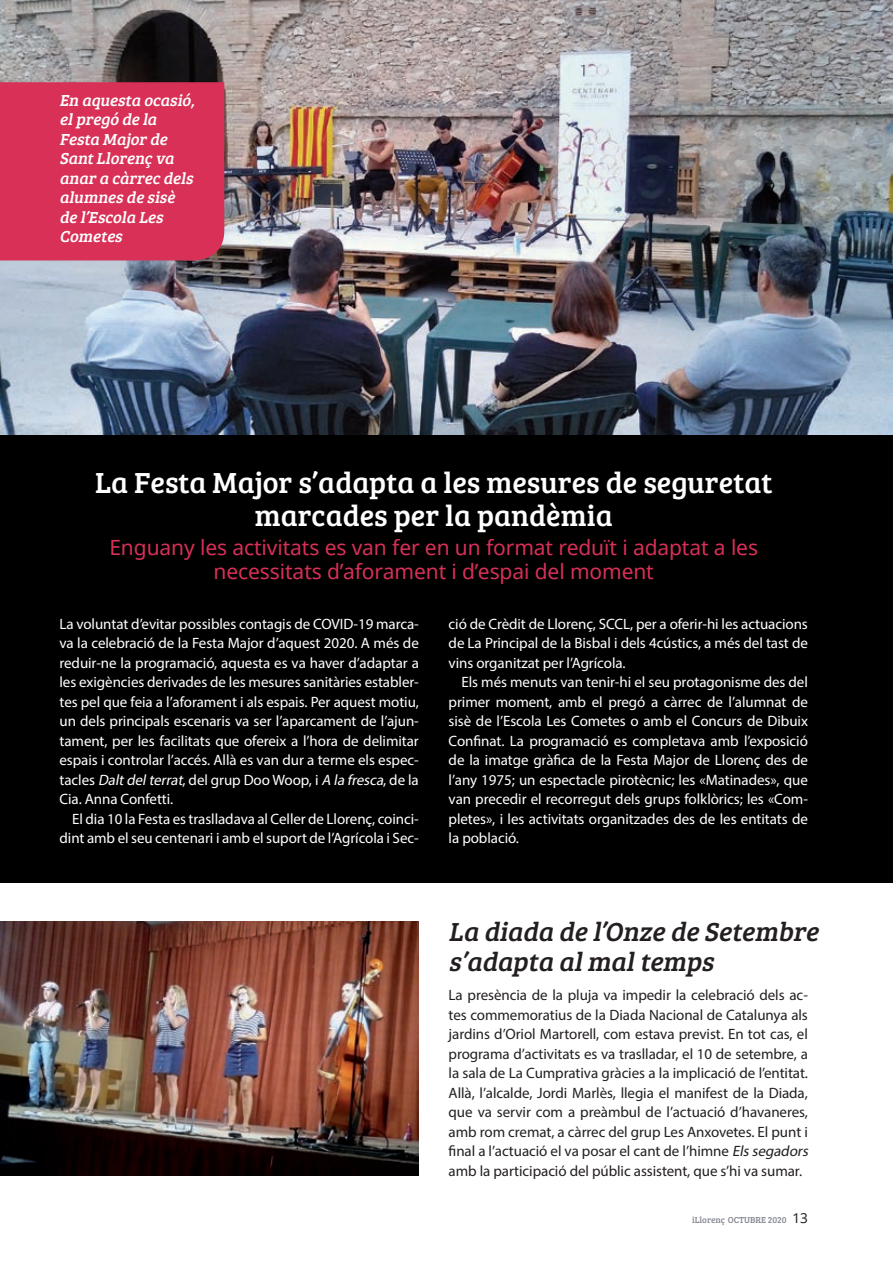
<style>
.page{position:relative;width:893px;height:1263px;background:#fff}
.page>*{position:absolute;margin:0;border:0;box-sizing:border-box;transform-origin:0 0}
.Subtítol{font:30px/33px "Bree Serif";color:#fff;text-align:center}
.Subtítol-2{font:italic 27px/30px "Bree Serif";color:#231f20}
.t1{font:21px/24px "Noto Sans";letter-spacing:-.005em;color:#d83056;text-align:center}
.Subtítol-3{font:italic 16.5px/19.5px "Bree Serif";color:#fff}
.t2{font:15px/19.5px "Myriad Pro";letter-spacing:-.005em;color:#fff;text-align:justify}
.t3{font:15px/19.5px "Myriad Pro";letter-spacing:-.005em;color:#231f20}
.t4{font:9px "Bree Serif";color:#868894}
.s1{font-style:italic}
.s2{font-family:"Noto Sans";font-size:13.5px;color:#231f20}
</style>
<div class="page">
<div style="left:0;top:434px;width:893px;height:449px;background:#000"></div>
<img style="left:0;top:0;width:893px;height:434px">
<img style="left:0;top:922px;width:419px;height:253px">
<div style="left:0;top:82px;width:224px;height:178px;background:#d83056"></div>
<p class="Subtítol-3" style="left:60px;top:90px;width:141px">En aquesta ocasió, elpregó de la<br>Festa Major de<br>SantLlorenç va anar a càrrec dels alumnes de sisè de l’Escola Les<br>Cometes</p>
<p class="Subtítol" style="left:95px;top:464px;width:679px">La Festa Major s’adapta a les mesures de seguretat marcades per la pandèmia</p>
<p class="t1" style="left:109px;top:534px;width:650px">Enguany les activitats es van fer en un format reduït i adaptat a les necessitats d’aforament i d’espai del moment</p>
<p class="t2" style="left:60px;top:613px;width:361px">La voluntat d’evitar possibles contagis de COVID-19 marca&shy;va la celebració de la Festa Major d’aquest 2020. A més de reduir-ne la programació, aquesta es va haver d’adaptar a les exigències derivades de les mesures sanitàries establer&shy;tes pel que feia a l’aforament i als espais. Per aquest motiu, un dels principals escenaris va ser l’aparcament de l’ajun&shy;tament, per les facilitats que ofereix a l’hora de delimitar espais i controlar l’accés. Allà es van dur a terme els espec&shy;tacles <span class="s1">Daltdelterrat</span>, del grup Doo Woop, i <span class="s1">A la fresca</span>, de la Cia. Anna Confetti.</p>
<p class="t2" style="left:60px;top:808px;width:361px;text-align:right">El dia 10 la Festa es traslladava al Celler de Llorenç, coinci&shy;dint amb el seu centenari i amb el suport de l’Agrícola i Sec-</p>
<p class="t2" style="left:449px;top:613px;width:361px">ció de Crèdit de Llorenç, SCCL, per a oferir-hi les actuacions de La Principal de la Bisbal i dels 4cústics, a més del tast de vins organitzat per l’Agrícola.</p>
<p class="t2" style="left:449px;top:672px;width:361px;text-indent:13px">Els més menuts van tenir-hi el seu protagonisme des del primer moment, amb el pregó a càrrec de l’alumnat de sisè de l’Escola Les Cometes o amb el Concurs de Dibuix Confinat. La programació es completava amb l’exposició de la imatge gràfica de la Festa Major de Llorenç des de l’any 1975; un espectacle pirotècnic; les «Matinades», que van precedir el recorregut dels grups folklòrics; les «Com&shy;pletes», i les activitats organitzades des de les entitats de la població.</p>
<p class="Subtítol-2" style="left:449px;top:915px;width:378px">La diada de l’Onze de Setembre s’adapta almaltemps</p>
<p class="t3" style="left:449px;top:985px;width:364px">La presència de la pluja va impedir la celebració dels ac&shy;tes commemoratius de la Diada Nacional de Catalunya als jardins d’Oriol Martorell, com estava previst. En tot cas, el programa d’activitats es va traslladar, el 10 de setembre, a la sala de La Cumprativa gràcies a la implicació de l’entitat.<br>Allà, l’alcalde, Jordi Marlès, llegia el manifest de la Diada, que va servir com a preàmbul de l’actuació d’havaneres, amb rom cremat, a càrrec del grup Les Anxovetes. El punt i final a l’actuació el va posar el cant de l’himne <span class="s1">Elssegadors </span>amb la participació del públic assistent, que s’hi va sumar.</p>
<p class="t4" style="left:692px;top:1213px;width:117px">iLlorenç OCTUBRE 2020 <span class="s2">13</span></p>
</div>
